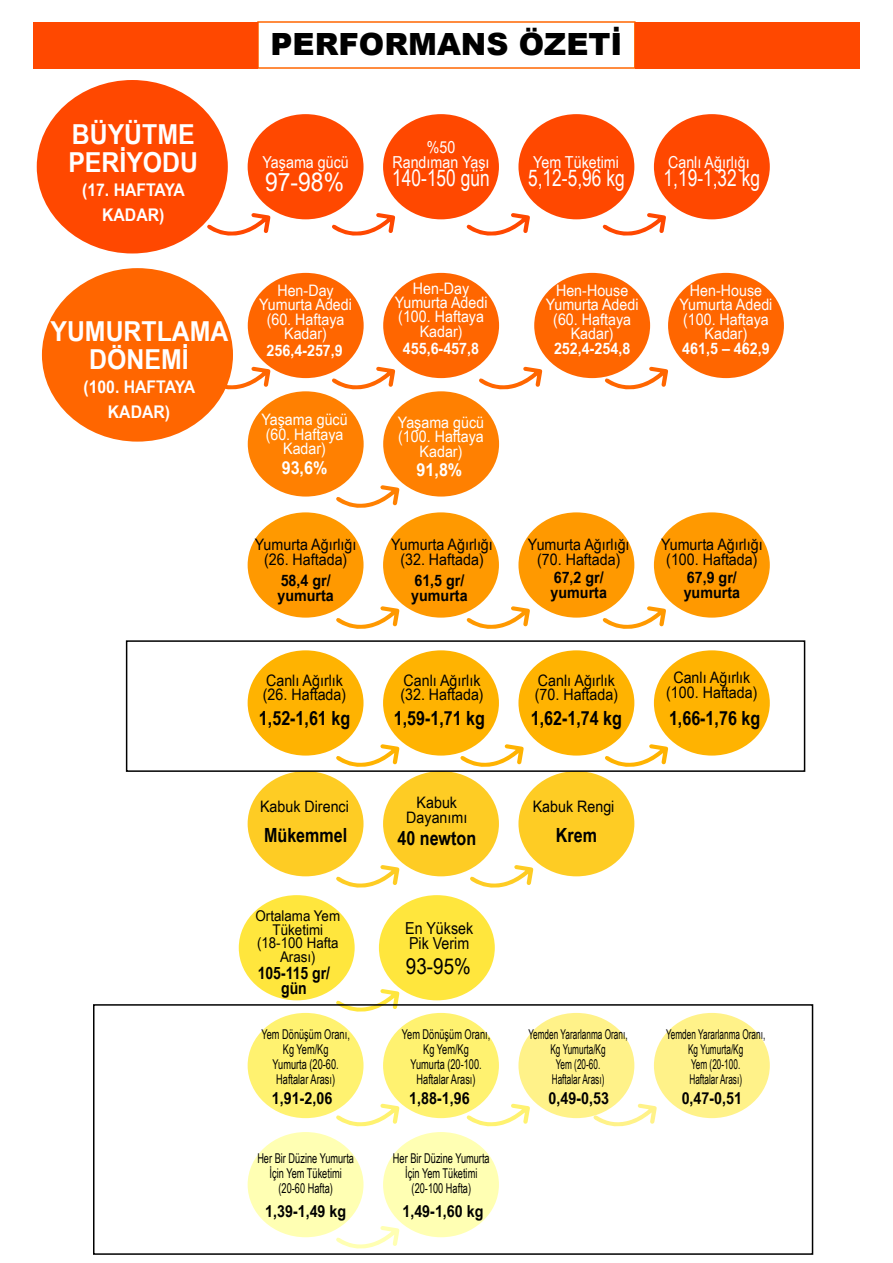
<style>
.page{position:relative;width:893px;height:1263px;background:#fff}
.page>*{position:absolute;margin:0;border:0;box-sizing:border-box;transform-origin:0 0}
.t1{font:900 30.6px "Arial";color:#000}
.t2{font:700 27.6px/27.5px "Arial Narrow";color:#fff;scale:1.1 1}
.t3{font:25.35px "Arial Narrow";color:#fff;scale:1.1 1}
.t4{font:22.95px "Arial Narrow";color:#fff;scale:.92 1}
.t5{font:21.75px "Arial Narrow";color:#000;scale:1.06 1}
.t6{font:700 19.5px "Arial Narrow";color:#000}
.t7{font:700 17.85px "Arial Narrow";color:#fff;scale:1.1 1}
.t8{font:700 17.55px/24.5px "Arial Narrow";color:#fff;text-align:center;scale:1.1 1}
.t9{font:700 16.95px/15.5px "Arial Narrow";color:#000;text-align:center}
.t10{font:700 16.5px "Arial Narrow";color:#000;scale:1.06 1}
.t11{font:16.5px/15px "Arial Narrow";color:#fff;text-align:center;scale:1.06 1}
.t12{font:16.5px/15px "Arial Narrow";color:#000;scale:1.06 1}
.t13{font:15.75px/14.4px "Arial Narrow";color:#000;text-align:center;scale:1.1 1}
.t14{font:15.75px/14.4px "Arial Narrow";color:#fff;text-align:center;scale:1.1 1}
.t15{font:700 15.75px/14.4px "Arial Narrow";color:#000;scale:1.1 1}
.t16{font:700 15.75px "Arial Narrow";color:#fff;scale:1.1 1}
.t17{font:14.85px/13.5px "Arial Narrow";color:#000;text-align:center;scale:1.1 1}
.t18{font:13.5px/15px "Arial Narrow";color:#000;text-align:center;scale:.83 1}
.t19{font:13.5px/15px "Arial Narrow";color:#000;text-align:center;scale:.74 1}
</style>
<div class="page">
<div style="left:383px;top:771px;width:116px;height:105px;background:#fecc24;border-radius:50%"></div>
<div style="left:34px;top:22px;width:224px;height:46px;background:#ff4800"></div>
<div style="left:635px;top:22px;width:224px;height:46px;background:#ff4800"></div>
<div style="left:37px;top:80px;width:191px;height:173px;background:#ff4800;border-radius:50%"></div>
<div style="left:42px;top:268px;width:191px;height:174px;background:#f60;border-radius:50%"></div>
<div style="left:248px;top:114px;width:116px;height:105px;background:#ff4800;border-radius:50%"></div>
<div style="left:383px;top:114px;width:116px;height:105px;background:#ff4800;border-radius:50%"></div>
<div style="left:248px;top:273px;width:116px;height:105px;background:#f60;border-radius:50%"></div>
<div style="left:383px;top:273px;width:116px;height:105px;background:#f60;border-radius:50%"></div>
<div style="left:248px;top:391px;width:116px;height:106px;background:#ff8001;border-radius:50%"></div>
<div style="left:383px;top:391px;width:116px;height:106px;background:#ff8001;border-radius:50%"></div>
<div style="left:518px;top:114px;width:116px;height:105px;background:#ff4800;border-radius:50%"></div>
<div style="left:534px;top:273px;width:116px;height:105px;background:#f60;border-radius:50%"></div>
<div style="left:654px;top:114px;width:116px;height:105px;background:#ff4800;border-radius:50%"></div>
<div style="left:248px;top:512px;width:116px;height:106px;background:#f90;border-radius:50%"></div>
<div style="left:383px;top:512px;width:116px;height:106px;background:#f90;border-radius:50%"></div>
<div style="left:518px;top:512px;width:116px;height:106px;background:#f90;border-radius:50%"></div>
<div style="left:654px;top:512px;width:116px;height:106px;background:#f90;border-radius:50%"></div>
<div style="left:248px;top:650px;width:116px;height:105px;background:#ffb301;border-radius:50%"></div>
<div style="left:383px;top:650px;width:116px;height:105px;background:#ffb301;border-radius:50%"></div>
<div style="left:518px;top:650px;width:116px;height:105px;background:#ffb301;border-radius:50%"></div>
<div style="left:654px;top:650px;width:116px;height:105px;background:#ffb301;border-radius:50%"></div>
<svg style="left:207px;top:213px;width:64px;height:23px"></svg>
<svg style="left:224px;top:367px;width:47px;height:24px"></svg>
<svg style="left:332px;top:367px;width:63px;height:23px"></svg>
<svg style="left:479px;top:367px;width:63px;height:23px"></svg>
<div style="left:668px;top:273px;width:116px;height:105px;background:#f60;border-radius:50%"></div>
<svg style="left:605px;top:367px;width:63px;height:23px"></svg>
<svg style="left:336px;top:485px;width:64px;height:23px"></svg>
<svg style="left:336px;top:606px;width:64px;height:23px"></svg>
<svg style="left:336px;top:744px;width:64px;height:23px"></svg>
<svg style="left:336px;top:865px;width:64px;height:23px"></svg>
<svg style="left:336px;top:989px;width:64px;height:23px"></svg>
<svg style="left:336px;top:1104px;width:64px;height:23px"></svg>
<svg style="left:336px;top:1226px;width:64px;height:23px"></svg>
<svg style="left:467px;top:1104px;width:63px;height:23px"></svg>
<svg style="left:593px;top:1104px;width:64px;height:23px"></svg>
<svg style="left:470px;top:865px;width:63px;height:23px"></svg>
<svg style="left:460px;top:744px;width:64px;height:23px"></svg>
<svg style="left:605px;top:744px;width:63px;height:23px"></svg>
<svg style="left:467px;top:606px;width:63px;height:23px"></svg>
<svg style="left:603px;top:606px;width:63px;height:23px"></svg>
<svg style="left:332px;top:213px;width:63px;height:23px"></svg>
<svg style="left:467px;top:213px;width:63px;height:23px"></svg>
<svg style="left:603px;top:213px;width:63px;height:23px"></svg>
<div style="left:379px;top:895px;width:116px;height:105px;background:#ffe63d;border-radius:50%"></div>
<div style="left:248px;top:771px;width:116px;height:105px;background:#fecc24;border-radius:50%"></div>
<div style="left:518px;top:771px;width:116px;height:105px;background:#fecc24;border-radius:50%"></div>
<div style="left:248px;top:1013px;width:116px;height:105px;background:#fff270;border-radius:50%"></div>
<div style="left:383px;top:1013px;width:116px;height:105px;background:#fff270;border-radius:50%"></div>
<div style="left:518px;top:1013px;width:116px;height:105px;background:#fff289;border-radius:50%"></div>
<div style="left:654px;top:1013px;width:116px;height:105px;background:#fff289;border-radius:50%"></div>
<div style="left:248px;top:1132px;width:116px;height:105px;background:#ffffb3;border-radius:50%"></div>
<div style="left:383px;top:1132px;width:116px;height:105px;background:#ffffb3;border-radius:50%"></div>
<div style="left:239px;top:895px;width:116px;height:105px;background:#ffe63d;border-radius:50%"></div>
<div style="left:126px;top:640px;width:679px;height:132px;border:2px solid #000"></div>
<div style="left:93px;top:1004px;width:720px;height:251px;border:2px solid #000"></div>
<h2 class="t2" style="left:68px;top:120px;width:120px">BÜYÜTME<br>PERİYODU</h2>
<p class="t8" style="left:82px;top:177px;width:95px">(17. HAFTAYA<br>KADAR)</p>
<h2 class="t2" style="left:50px;top:317px;width:163px;text-align:center">YUMURTLAMA<br>DÖNEMİ</h2>
<p class="t8" style="left:83px;top:374px;width:103px">(100. HAFTAYA<br>KADAR)</p>
<h1 class="t1" style="left:271px;top:21px;width:353px">PERFORMANS ÖZETİ</h1>
<p class="t11" style="left:262px;top:154px;width:83px">Yaşama gücü</p>
<h3 class="t3" style="left:265px;top:163px;width:73px">97-98%</h3>
<p class="t11" style="left:392px;top:139px;width:93px">%50<br>Randıman Yaşı</p>
<h3 class="t4" style="left:392px;top:162px;width:107px">140-150 gün</h3>
<p class="t11" style="left:533px;top:154px;width:82px">Yem Tüketimi</p>
<p class="t11" style="left:668px;top:154px;width:79px">Canlı Ağırlığı</p>
<h3 class="t4" style="left:528px;top:162px;width:106px">5,12-5,96 kg</h3>
<h3 class="t4" style="left:664px;top:162px;width:106px">1,19-1,32 kg</h3>
<p class="t14" style="left:395px;top:280px;width:86px">Hen-Day<br>Yumurta Adedi (100. Haftaya<br>Kadar)</p>
<p class="t14" style="left:259px;top:283px;width:86px">Hen-Day<br>Yumurta Adedi (60. Haftaya<br>Kadar)</p>
<p class="t14" style="left:546px;top:283px;width:86px">Hen-House<br>Yumurta Adedi (60. Haftaya<br>Kadar)</p>
<p class="t16" style="left:267px;top:338px;width:71px">256,4-257,9</p>
<p class="t16" style="left:403px;top:337px;width:71px">455,6-457,8</p>
<p class="t16" style="left:554px;top:337px;width:71px">252,4-254,8</p>
<p class="t14" style="left:261px;top:412px;width:80px">Yaşama gücü (60. Haftaya<br>Kadar)</p>
<p class="t14" style="left:398px;top:415px;width:80px">Yaşama gücü (100. Haftaya<br>Kadar)</p>
<p class="t7" style="left:282px;top:454px;width:43px">93,6%</p>
<p class="t7" style="left:417px;top:456px;width:43px">91,8%</p>
<p class="t14" style="left:679px;top:283px;width:86px">Hen-House<br>Yumurta Adedi (100. Haftaya<br>Kadar)</p>
<p class="t16" style="left:682px;top:337px;width:81px">461,5 – 462,9</p>
<p class="t13" style="left:255px;top:537px;width:94px">Yumurta Ağırlığı (26. Haftada)</p>
<p class="t13" style="left:391px;top:537px;width:94px">Yumurta Ağırlığı (32. Haftada)</p>
<p class="t13" style="left:528px;top:537px;width:94px">Yumurta Ağırlığı (70. Haftada)</p>
<p class="t13" style="left:661px;top:537px;width:94px">Yumurta Ağırlığı (100. Haftada)</p>
<p class="t15" style="left:278px;top:573px;width:53px">58,4 gr/ yumurta</p>
<p class="t15" style="left:411px;top:573px;width:53px">61,5 gr/ yumurta</p>
<p class="t15" style="left:551px;top:570px;width:53px">67,2 gr/ yumurta</p>
<p class="t15" style="left:684px;top:570px;width:53px">67,9 gr/ yumurta</p>
<p class="t13" style="left:263px;top:672px;width:77px;text-align:left">Canlı Ağırlık (26. Haftada)</p>
<p class="t13" style="left:400px;top:672px;width:77px;text-align:left">Canlı Ağırlık (32. Haftada)</p>
<p class="t13" style="left:535px;top:672px;width:77px;text-align:left">Canlı Ağırlık (70. Haftada)</p>
<p class="t13" style="left:666px;top:670px;width:85px">Canlı Ağırlık (100. Haftada)</p>
<p class="t6" style="left:259px;top:704px;width:93px">1,52-1,61 kg</p>
<p class="t6" style="left:394px;top:704px;width:93px">1,59-1,71 kg</p>
<p class="t6" style="left:531px;top:704px;width:93px">1,62-1,74 kg</p>
<p class="t6" style="left:669px;top:704px;width:93px">1,66-1,76 kg</p>
<p class="t13" style="left:260px;top:798px;width:82px">Kabuk Direnci</p>
<p class="t6" style="left:264px;top:820px;width:85px">Mükemmel</p>
<p class="t17" style="left:256px;top:909px;width:78px">Ortalama Yem<br>Tüketimi (18-100 Hafta<br>Arası)</p>
<p class="t9" style="left:258px;top:964px;width:74px">105-115 gr/ gün</p>
<p class="t18" style="left:261px;top:1027px;width:108px">Yem Dönüşüm Oranı,<br>Kg Yem/Kg<br>Yumurta (20-60.<br>Haftalar Arası)</p>
<p class="t10" style="left:272px;top:1085px;width:58px">1,91-2,06</p>
<p class="t18" style="left:257px;top:1150px;width:118px">Her Bir Düzine Yumurta<br>İçin Yem Tüketimi (20-60 Hafta)</p>
<p class="t10" style="left:265px;top:1199px;width:78px">1,39-1,49 kg</p>
<p class="t13" style="left:406px;top:795px;width:57px">Kabuk<br>Dayanımı</p>
<p class="t6" style="left:398px;top:824px;width:80px">40 newton</p>
<p class="t12" style="left:405px;top:920px;width:66px">En Yüksek<br>Pik Verim</p>
<h3 class="t5" style="left:406px;top:950px;width:63px">93-95%</h3>
<p class="t18" style="left:402px;top:1027px;width:108px">Yem Dönüşüm Oranı,<br>Kg Yem/Kg<br>Yumurta (20-100.<br>Haftalar Arası)</p>
<p class="t10" style="left:409px;top:1085px;width:58px">1,88-1,96</p>
<p class="t18" style="left:393px;top:1150px;width:118px">Her Bir Düzine Yumurta<br>İçin Yem Tüketimi (20-100 Hafta)</p>
<p class="t10" style="left:402px;top:1199px;width:78px">1,49-1,60 kg</p>
<p class="t13" style="left:533px;top:798px;width:76px">Kabuk Rengi</p>
<p class="t6" style="left:556px;top:820px;width:43px">Krem</p>
<p class="t19" style="left:528px;top:1026px;width:136px">Yemden Yararlanma Oranı,<br>Kg Yumurta/Kg<br>Yem (20-60.<br>Haftalar Arası)</p>
<p class="t10" style="left:549px;top:1085px;width:58px">0,49-0,53</p>
<p class="t19" style="left:666px;top:1026px;width:136px">Yemden Yararlanma Oranı,<br>Kg Yumurta/Kg<br>Yem (20-100.<br>Haftalar Arası)</p>
<p class="t10" style="left:682px;top:1085px;width:58px">0,47-0,51</p>
</div>
